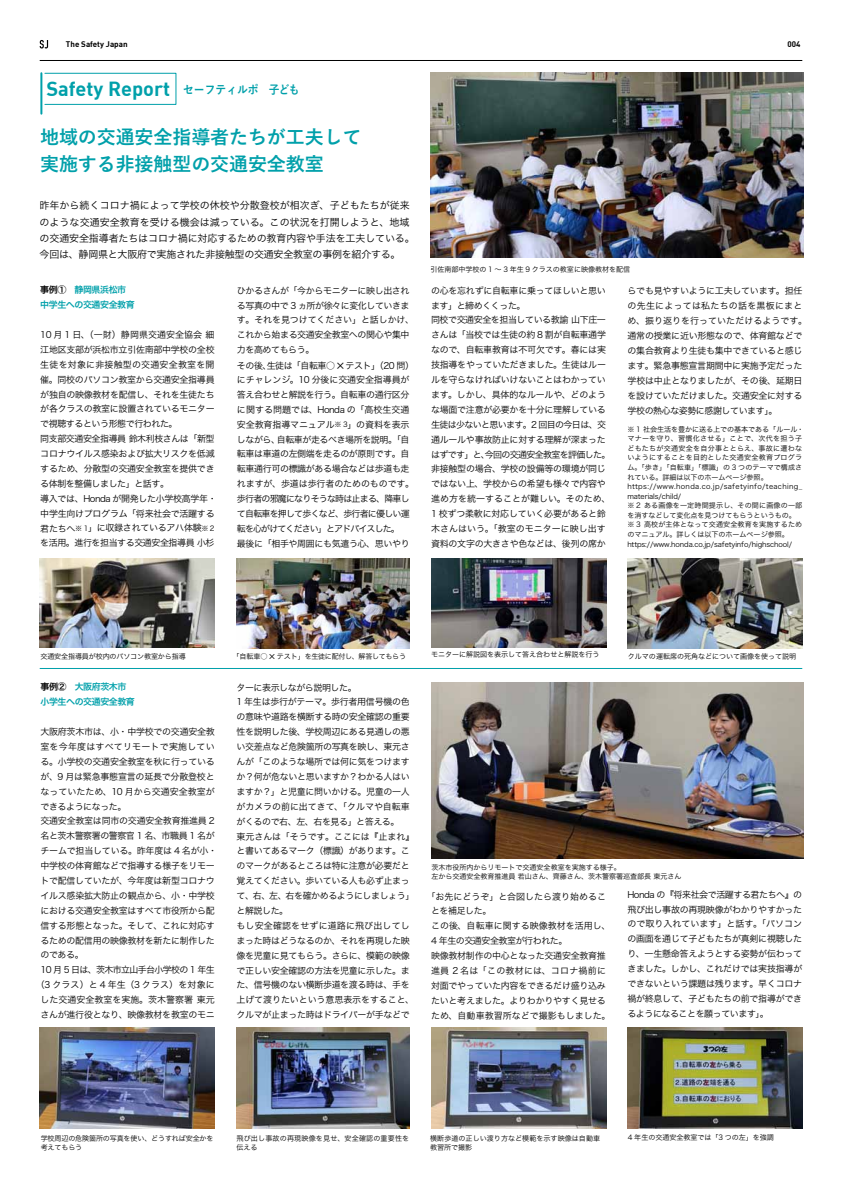
<style>
.page{position:relative;width:842px;height:1191px;background:#fff}
.page>*{position:absolute;margin:0;border:0;box-sizing:border-box;transform-origin:0 0}
.t1{font:700 20px "DIN";color:#00a0aa}
.t2{font:700 19px/26.9px "Yu Go";letter-spacing:-.005em;color:#00a0aa}
.t3{font:10px/16.3px "Hira Kaku Pro N W3";letter-spacing:-.015em;color:#000}
.t4{font:9px/14.9px "Hira Kaku Pro N W3";letter-spacing:-.03em;color:#000}
.t5{font:9px/14.9px "Hira Kaku Pro N W6";letter-spacing:-.05em;color:#00a0aa}
.t6{font:9px "Hira Kaku Pro N W3";color:#000}
.t7{font:9px "Hira Kaku Pro N W3";letter-spacing:-.05em;color:#000}
.t8{font:9px "Hira Kaku Pro N W3";letter-spacing:-.075em;color:#000}
.t9{font:9px "Hira Kaku Pro N W3";letter-spacing:.015em;color:#000}
.t10{font:9px "Hira Kaku Pro N W3";letter-spacing:.02em;color:#000}
.t11{font:700 8px "DIN";color:#000}
.t12{font:7.1px/9.6px "Hira Kaku Pro N W3";letter-spacing:-.01em;color:#000}
.t13{font:7.1px/9.2px "Hira Kaku Pro N W3";letter-spacing:.02em;color:#000}
.t14{font:7.1px "Hira Kaku Pro N W3";letter-spacing:-.05em;color:#000}
.s1{font-family:"Yu Go";font-size:12px}
.s2{color:#000}
.s3{font-size:7.1px}
.s4{font-size:11.3px}
.s5{font-size:9.2px}
</style>
<div class="page">
<svg style="left:40px;top:40px;width:8px;height:8px"></svg>
<hr style="left:40px;top:60px;width:762px;height:1px;background:#000">
<hr style="left:40px;top:668px;width:762px;height:1px;background:#00a0aa">
<div style="left:44px;top:73px;width:132px;height:32px;border:1px solid #00a0aa"></div>
<hr style="left:40px;top:73px;width:2px;height:41px;background:#00a0aa">
<img style="left:431px;top:72px;width:372px;height:186px">
<img style="left:40px;top:558px;width:175px;height:90px">
<img style="left:236px;top:558px;width:174px;height:90px">
<img style="left:431px;top:558px;width:175px;height:90px">
<img style="left:628px;top:558px;width:174px;height:90px">
<img style="left:431px;top:682px;width:372px;height:176px">
<img style="left:40px;top:1027px;width:174px;height:102px">
<img style="left:237px;top:1027px;width:173px;height:101px">
<img style="left:431px;top:1027px;width:176px;height:101px">
<img style="left:628px;top:1027px;width:174px;height:101px">
<p class="t11" style="left:66px;top:38px;width:63px">The Safety Japan</p>
<p class="t11" style="left:787px;top:39px;width:15px">004</p>
<h1 class="t1" style="left:46px;top:76px;width:254px">Safety Report <span class="s1">セーフティルポ　子ども</span></h1>
<h2 class="t2" style="left:40px;top:124px;width:323px">地域の交通安全指導者たちが工夫して実施する非接触型の交通安全教室</h2>
<p class="t3" style="left:40px;top:197px;width:377px">昨年から続くコロナ禍によって学校の休校や分散登校が相次ぎ、子どもたちが従来のような交通安全教育を受ける機会は減っている。この状況を打開しようと、地域の交通安全指導者たちはコロナ禍に対応するための教育内容や手法を工夫している。今回は、静岡県と大阪府で実施された非接触型の交通安全教室の事例を紹介する。</p>
<p class="t5" style="left:40px;top:282px;width:96px"><span class="s2">事例①</span> 静岡県浜松市中学生への交通安全教育</p>
<p class="t4" style="left:40px;top:326px;width:178px">10 月 1 日、（一財）静岡県交通安全協会 細江地区支部が浜松市立引佐南部中学校の全校生徒を対象に非接触型の交通安全教室を開催。同校のパソコン教室から交通安全指導員が独自の映像教材を配信し、それを生徒たちが各クラスの教室に設置されているモニターで視聴するという形態で行われた。<br>同支部交通安全指導員 鈴木利枝さんは「新型コロナウイルス感染および拡大リスクを低減するため、分散型の交通安全教室を提供できる体制を整備しました」と話す。<br>導入では、Honda が開発した小学校高学年・中学生向けプログラム「将来社会で活躍する君たちへ<span class="s3">※ 1</span>」に収録されているアハ体験<span class="s3">※ 2</span>を活用。進行を担当する交通安全指導員 小杉</p>
<p class="t4" style="left:237px;top:282px;width:179px">ひかるさんが「今からモニターに映し出される写真の中で 3 ヵ所が徐々に変化していきます。それを見つけてください」と話しかけ、これから始まる交通安全教室への関心や集中力を高めてもらう。</p>
<p class="t4" style="left:237px;top:358px;width:179px;line-height:13.7px">その後、生徒は「自転車○<span class="s4">×</span>テスト」（20 問）にチャレンジ。10 分後に交通安全指導員が</p>
<p class="t4" style="left:237px;top:386px;width:179px">答え合わせと解説を行う。自転車の通行区分に関する問題では、Honda の「高校生交通安全教育指導マニュアル<span class="s3">※ 3</span>」の資料を表示しながら、自転車が走るべき場所を説明。「自転車は車道の左側端を走るのが原則です。自転車通行可の標識がある場合などは歩道も走れますが、歩道は歩行者のためのものです。歩行者の邪魔になりそうな時は止まる、降車して自転車を押して歩くなど、歩行者に優しい運転を心がけてください」とアドバイスした。<br>最後に「相手や周囲にも気遣う心、思いやり</p>
<p class="t12" style="left:430px;top:263px;width:201px">引佐南部中学校の 1 ～ 3 年生 9 クラスの教室に映像教材を配信</p>
<p class="t4" style="left:431px;top:282px;width:181px">の心を忘れずに自転車に乗ってほしいと思います」と締めくくった。<br>同校で交通安全を担当している教諭 山下庄一さんは「当校では生徒の約 8 割が自転車通学なので、自転車教育は不可欠です。春には実技指導をやっていただきました。生徒はルールを守らなければいけないことはわかっています。しかし、具体的なルールや、どのような場面で注意が必要かを十分に理解している生徒は少ないと思います。2 回目の今日は、交通ルールや事故防止に対する理解が深まったはずです」と、今回の交通安全教室を評価した。非接触型の場合、学校の設備等の環境が同じではない上、学校からの希望も様々で内容や進め方を統一することが難しい。そのため、<br>1 校ずつ柔軟に対応していく必要があると鈴木さんはいう。「教室のモニターに映し出す資料の文字の大きさや色などは、後列の席か</p>
<p class="t4" style="left:627px;top:283px;width:181px">らでも見やすいように工夫しています。担任の先生によっては私たちの話を黒板にまとめ、振り返りを行っていただけるようです。通常の授業に近い形態なので、体育館などでの集合教育より生徒も集中できていると感じます。緊急事態宣言期間中に実施予定だった学校は中止となりましたが、その後、延期日を設けていただけました。交通安全に対する学校の熱心な姿勢に感謝しています」。</p>
<p class="t12" style="left:627px;top:424px;width:178px">※ 1 社会生活を豊かに送る上での基本である「ルール・マナーを守り、習慣化させる」ことで、次代を担う子どもたちが交通安全を自分事ととらえ、事故に遭わないようにすることを目的とした交通安全教育プログラム。「歩き」「自転車」「標識」の 3 つのテーマで構成されている。詳細は以下のホームページ参照。https://www.honda.co.jp/safetyinfo/teaching_ materials/child/<br>※ 2 ある画像を一定時間提示し、その間に画像の一部を消すなどして変化点を見つけてもらうというもの。※ 3 高校が主体となって交通安全教育を実施するためのマニュアル。詳しくは以下のホームページ参照。https://www.honda.co.jp/safetyinfo/highschool/</p>
<p class="t12" style="left:40px;top:650px;width:147px">交通安全指導員が校内のパソコン教室から指導</p>
<p class="t14" style="left:232px;top:650px;width:175px">「自転車○<span class="s5">×</span>テスト」を生徒に配付し、解答してもらう</p>
<p class="t12" style="left:431px;top:649px;width:170px">モニターに解説図を表示して答え合わせと解説を行う</p>
<p class="t12" style="left:628px;top:651px;width:170px">クルマの運転席の死角などについて画像を使って説明</p>
<p class="t5" style="left:40px;top:679px;width:96px"><span class="s2">事例②</span> 大阪府茨木市小学生への交通安全教育</p>
<p class="t4" style="left:40px;top:723px;width:176px">大阪府茨木市は、小・中学校での交通安全教</p>
<p class="t10" style="left:40px;top:738px;width:176px">室を今年度はすべてリモートで実施してい</p>
<p class="t4" style="left:40px;top:753px;width:176px">る。小学校の交通安全教室を秋に行っている</p>
<p class="t4" style="left:40px;top:768px;width:176px">が、9 月は緊急事態宣言の延長で分散登校と</p>
<p class="t6" style="left:40px;top:783px;width:176px">なっていたため、10 月から交通安全教室が</p>
<p class="t7" style="left:40px;top:798px;width:87px">できるようになった。</p>
<p class="t4" style="left:40px;top:813px;width:176px">交通安全教室は同市の交通安全教育推進員 2</p>
<p class="t7" style="left:40px;top:828px;width:176px">名と茨木警察署の警察官 1 名、市職員 1 名が</p>
<p class="t4" style="left:40px;top:842px;width:178px">チームで担当している。昨年度は 4 名が小・</p>
<p class="t4" style="left:40px;top:857px;width:176px">中学校の体育館などで指導する様子をリモー</p>
<p class="t4" style="left:40px;top:872px;width:176px">トで配信していたが、今年度は新型コロナウ</p>
<p class="t4" style="left:40px;top:887px;width:176px">イルス感染拡大防止の観点から、小・中学校</p>
<p class="t4" style="left:40px;top:902px;width:176px">における交通安全教室はすべて市役所から配</p>
<p class="t4" style="left:40px;top:917px;width:176px">信する形態となった。そして、これに対応す</p>
<p class="t4" style="left:40px;top:932px;width:176px">るための配信用の映像教材を新たに制作した</p>
<p class="t4" style="left:40px;top:947px;width:45px">のである。</p>
<p class="t8" style="left:40px;top:962px;width:176px">10 月 5 日は、茨木市立山手台小学校の 1 年生</p>
<p class="t9" style="left:36px;top:977px;width:180px">（3 クラス）と 4 年生（3 クラス）を対象に</p>
<p class="t6" style="left:40px;top:991px;width:176px">した交通安全教室を実施。茨木警察署 東元</p>
<p class="t4" style="left:40px;top:1006px;width:176px">さんが進行役となり、映像教材を教室のモニ</p>
<p class="t4" style="left:236px;top:679px;width:179px">ターに表示しながら説明した。<br>1 年生は歩行がテーマ。歩行者用信号機の色の意味や道路を横断する時の安全確認の重要性を説明した後、学校周辺にある見通しの悪い交差点など危険箇所の写真を映し、東元さんが「このような場所では何に気をつけますか？何が危ないと思いますか？わかる人はいますか？」と児童に問いかける。児童の一人がカメラの前に出てきて、「クルマや自転車がくるので右、左、右を見る」と答える。<br>東元さんは「そうです。ここには『止まれ』と書いてあるマーク（標識）があります。このマークがあるところは特に注意が必要だと覚えてください。歩いている人も必ず止まって、右、左、右を確かめるようにしましょう」と解説した。<br>もし安全確認をせずに道路に飛び出してしまった時はどうなるのか、それを再現した映像を児童に見てもらう。さらに、模範の映像で正しい安全確認の方法を児童に示した。また、信号機のない横断歩道を渡る時は、手を上げて渡りたいという意思表示をすること、クルマが止まった時はドライバーが手などで</p>
<p class="t12" style="left:431px;top:862px;width:252px;line-height:9.2px">茨木市役所内からリモートで交通安全教室を実施する様子。<br>左から交通安全教育推進員 若山さん、齊藤さん、茨木警察署巡査部長 東元さん</p>
<p class="t4" style="left:431px;top:888px;width:181px;text-indent:-4px">「お先にどうぞ」と合図したら渡り始めることを補足した。<br>この後、自転車に関する映像教材を活用し、<br>4 年生の交通安全教室が行われた。<br>映像教材制作の中心となった交通安全教育推進員 2 名は「この教材には、コロナ禍前に対面でやっていた内容をできるだけ盛り込みたいと考えました。よりわかりやすく見せるため、自動車教習所などで撮影もしました。</p>
<p class="t4" style="left:627px;top:886px;width:176px;text-align:justify">Honda の『将来社会で活躍する君たちへ』の飛び出し事故の再現映像がわかりやすかったので取り入れています」と話す。「パソコンの画面を通じて子どもたちが真剣に視聴したり、一生懸命答えようとする姿勢が伝わってきました。しかし、これだけでは実技指導ができないという課題は残ります。早くコロナ禍が終息して、子どもたちの前で指導ができるようになることを願っています」。</p>
<p class="t12" style="left:41px;top:1133px;width:174px">学校周辺の危険箇所の写真を使い、どうすれば安全かを</p>
<p class="t12" style="left:628px;top:1132px;width:148px">4 年生の交通安全教室では「3 つの左」を強調</p>
<p class="t12" style="left:41px;top:1142px;width:43px">考えてもらう</p>
<p class="t13" style="left:237px;top:1133px;width:174px">飛び出し事故の再現映像を見せ、安全確認の重要性を伝える</p>
<p class="t12" style="left:430px;top:1133px;width:171px;line-height:9.2px">横断歩道の正しい渡り方など模範を示す映像は自動車教習所で撮影</p>
</div>
